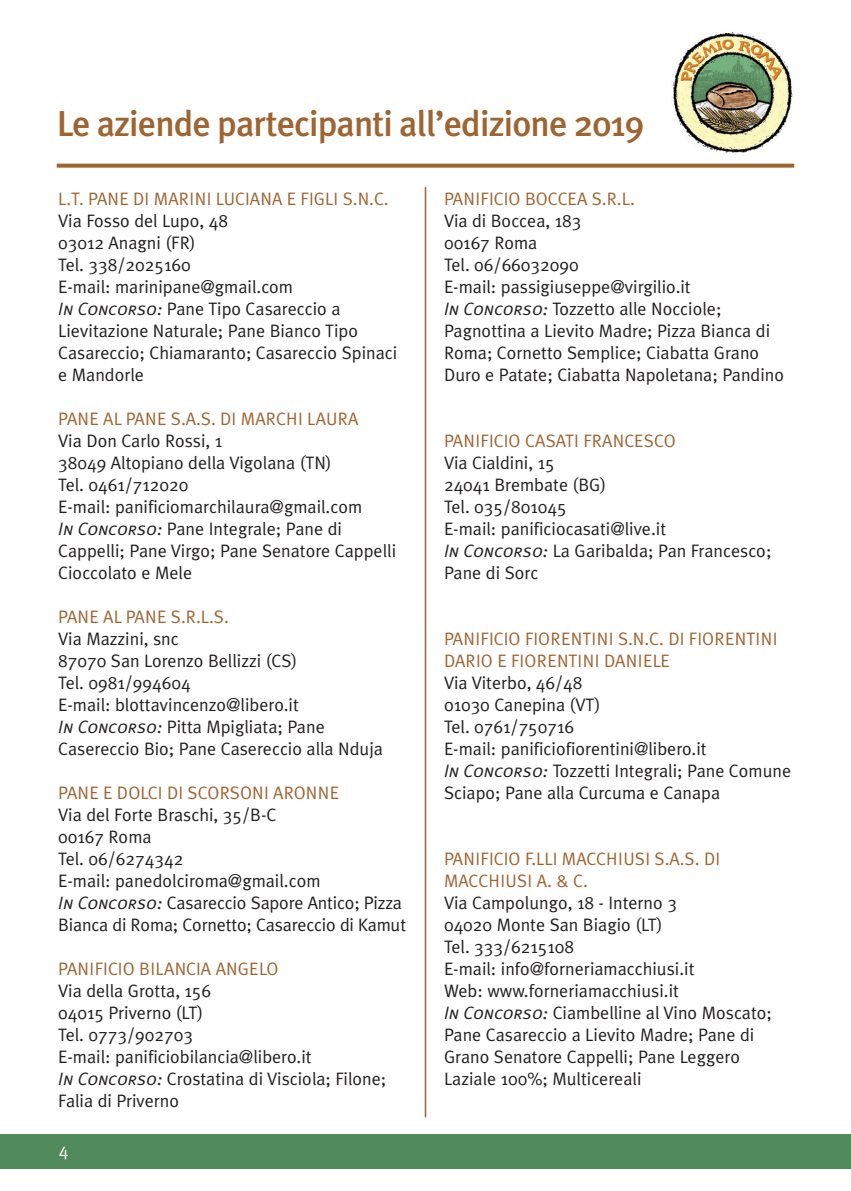
<style>
.page{position:relative;width:851px;height:1191px;background:#fff}
.page>*{position:absolute;margin:0;border:0;box-sizing:border-box;transform-origin:0 0}
.t1{font:500 36px "Meta Plus";letter-spacing:-.025em;color:#9e6431}
.t2{font:18px/22px "Meta Plus Normal";color:#231f20}
.t3{font:18px/22px "Meta Plus Normal";letter-spacing:.01em;color:#9e6431}
.t4{font:18px "Meta Plus Normal";color:#fff}
.s1{font-family:"Meta Plus Normal Caps";font-style:italic}
</style>
<div class="page">
<div style="left:0;top:1134px;width:850px;height:34px;background:#528b5b"></div>
<svg style="left:57px;top:164px;width:737px;height:4px;background:#a67143"></svg>
<img style="left:672px;top:32px;width:121px;height:121px">
<hr style="left:424px;top:187px;width:2px;height:930px;background:#9e6431">
<h1 class="t1" style="left:57px;top:102px;width:589px">Le aziende partecipanti all’edizione 2019</h1>
<p class="t3" style="left:58px;top:187px;width:332px">L.T. PANE DI MARINI LUCIANA E FIGLI S.N.C.</p>
<p class="t2" style="left:58px;top:209px;width:340px">Via Fosso del Lupo, 48<br>03012 Anagni (FR)<br>Tel. 338/2025160<br>E-mail: marinipane@gmail.com<br><span class="s1">In Concorso:</span> Pane Tipo Casareccio a<br>Lievitazione Naturale; Pane Bianco Tipo<br>Casareccio; Chiamaranto; Casareccio Spinaci e Mandorle</p>
<p class="t3" style="left:58px;top:407px;width:302px">PANE AL PANE S.A.S. DI MARCHI LAURA</p>
<p class="t2" style="left:58px;top:429px;width:339px">Via Don Carlo Rossi, 1<br>38049 Altopiano della Vigolana (TN)<br>Tel. 0461/712020<br>E-mail: panificiomarchilaura@gmail.com<br><span class="s1">In Concorso:</span> Pane Integrale; Pane di<br>Cappelli; Pane Virgo; Pane Senatore Cappelli<br>Cioccolato e Mele</p>
<p class="t3" style="left:58px;top:605px;width:172px">PANE AL PANE S.R.L.S.</p>
<p class="t2" style="left:58px;top:627px;width:326px">Via Mazzini, snc<br>87070 San Lorenzo Bellizzi (CS)<br>Tel. 0981/994604<br>E-mail: blottavincenzo@libero.it<br><span class="s1">In Concorso:</span> Pitta Mpigliata; Pane<br>Casereccio Bio; Pane Casereccio alla Nduja</p>
<p class="t3" style="left:58px;top:781px;width:282px">PANE E DOLCI DI SCORSONI ARONNE</p>
<p class="t2" style="left:58px;top:803px;width:349px">Via del Forte Braschi, 35/B-C<br>00167 Roma<br>Tel. 06/6274342<br>E-mail: panedolciroma@gmail.com<br><span class="s1">In Concorso:</span> Casareccio Sapore Antico; Pizza<br>Bianca di Roma; Cornetto; Casareccio di Kamut</p>
<p class="t3" style="left:58px;top:957px;width:222px">PANIFICIO BILANCIA ANGELO</p>
<p class="t2" style="left:58px;top:979px;width:329px">Via della Grotta, 156<br>04015 Priverno (LT)<br>Tel. 0773/902703<br>E-mail: panificiobilancia@libero.it<br><span class="s1">In Concorso:</span> Crostatina di Visciola; Filone;<br>Falia di Priverno</p>
<p class="t4" style="left:59px;top:1139px;width:11px">4</p>
<p class="t3" style="left:444px;top:187px;width:192px">PANIFICIO BOCCEA S.R.L.</p>
<p class="t2" style="left:444px;top:209px;width:341px">Via di Boccea, 183<br>00167 Roma<br>Tel. 06/66032090<br>E-mail: passigiuseppe@virgilio.it<br><span class="s1">In Concorso:</span> Tozzetto alle Nocciole;<br>Pagnottina a Lievito Madre; Pizza Bianca di<br>Roma; Cornetto Semplice; Ciabatta Grano<br>Duro e Patate; Ciabatta Napoletana; Pandino</p>
<p class="t3" style="left:444px;top:429px;width:233px">PANIFICIO CASATI FRANCESCO</p>
<p class="t2" style="left:444px;top:451px;width:329px">Via Cialdini, 15<br>24041 Brembate (BG)<br>Tel. 035/801045<br>E-mail: panificiocasati@live.it<br><span class="s1">In Concorso:</span> La Garibalda; Pan Francesco;<br>Pane di Sorc</p>
<p class="t3" style="left:444px;top:627px;width:335px">PANIFICIO FIORENTINI S.N.C. DI FIORENTINI<br>DARIO E FIORENTINI DANIELE</p>
<p class="t2" style="left:444px;top:671px;width:348px">Via Viterbo, 46/48<br>01030 Canepina (VT)<br>Tel. 0761/750716<br>E-mail: panificiofiorentini@libero.it<br><span class="s1">In Concorso:</span> Tozzetti Integrali; Pane Comune<br>Sciapo; Pane alla Curcuma e Canapa</p>
<p class="t3" style="left:444px;top:847px;width:277px">PANIFICIO F.LLI MACCHIUSI S.A.S. DI<br>MACCHIUSI A. &amp; C.</p>
<p class="t2" style="left:444px;top:891px;width:329px">Via Campolungo, 18 - Interno 3<br>04020 Monte San Biagio (LT)<br>Tel. 333/6215108<br>E-mail: info@forneriamacchiusi.it<br>Web: www.forneriamacchiusi.it<br><span class="s1">In Concorso:</span> Ciambelline al Vino Moscato;<br>Pane Casareccio a Lievito Madre; Pane di<br>Grano Senatore Cappelli; Pane Leggero<br>Laziale 100%; Multicereali</p>
</div>
